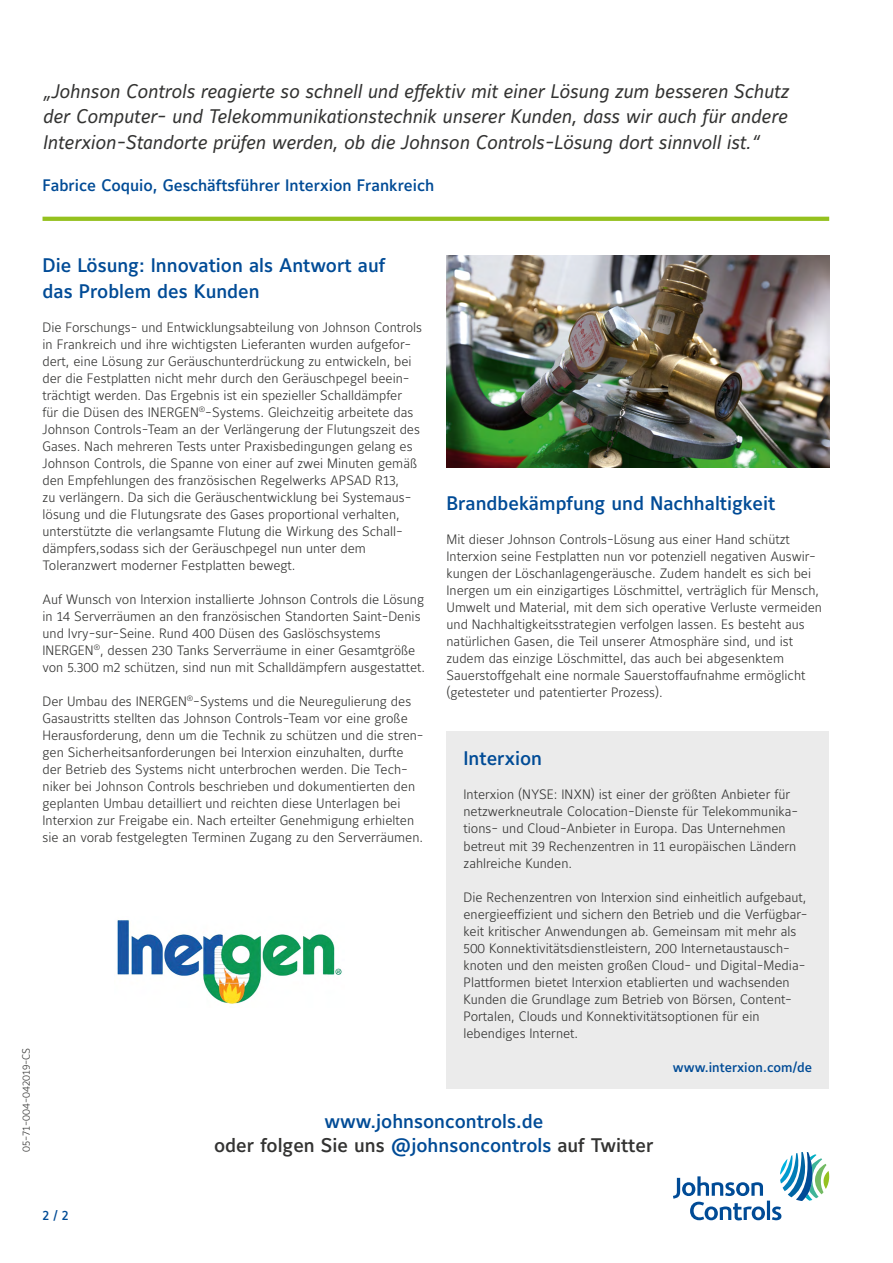
<style>
.page{position:relative;width:893px;height:1263px;background:#fff}
.page>*{position:absolute;margin:0;border:0;box-sizing:border-box;transform-origin:0 0}
.t1{font:italic 19.5px/25.5px "Maurea Jci Lf ML";color:#333332;text-align:justify}
.t2{font:500 19.5px/25.5px "Maurea Jci Lf ML";color:#004b96}
.t3{font:500 19.5px "Maurea Jci Lf ML";color:#333332}
.t4{font:500 16.5px "Maurea Jci Lf ML";color:#004b96}
.t5{font:300 13.5px/17px "Maurea Jci Lf ML";color:#333332}
.t6{font:500 13.5px "Maurea Jci Lf ML";color:#004b96}
.t7{font:500 12.75px "Maurea Jci Tf ML";color:#004b96}
.t8{font:300 10.5px "Maurea Jci Lf ML";color:#333332}
.s1{color:#004b96}
</style>
<div class="page">
<svg style="left:673px;top:1152px;width:156px;height:68px"></svg>
<svg style="left:43px;top:217px;width:786px;height:4px;fill:#95c11f"></svg>
<img style="left:446px;top:255px;width:383px;height:213px">
<div style="left:446px;top:731px;width:383px;height:358px;background:#ebebeb"></div>
<img style="left:117px;top:920px;width:225px;height:84px">
<p class="t1" style="left:43px;top:79px;width:747px">„Johnson Controls reagierte so schnell und effektiv mit einer Lösung zum besseren Schutz der Computer- und Telekommunikationstechnik unserer Kunden, dass wir auch für andere Interxion-Standorte prüfen werden, ob die Johnson Controls-Lösung dort sinnvoll ist.“</p>
<p class="t4" style="left:43px;top:176px;width:393px">Fabrice Coquio, Geschäftsführer Interxion Frankreich</p>
<p class="t8" style="left:20px;top:1152px;width:106px;rotate:-90deg">05-71-004-042019-CS</p>
<h1 class="t2" style="left:43px;top:253px;width:344px">Die Lösung: Innovation als Antwort auf das Problem des Kunden</h1>
<p class="t5" style="left:43px;top:318px;width:381px">Die Forschungs- und Entwicklungsabteilung von Johnson Controls in Frankreich und ihre wichtigsten Lieferanten wurden aufgefor&shy;dert, eine Lösung zur Geräuschunterdrückung zu entwickeln, bei der die Festplatten nicht mehr durch den Geräuschpegel beein&shy;trächtigt werden. Das Ergebnis ist ein spezieller Schalldämpfer<br>für die Düsen des INERGEN<sup>®</sup>-Systems. Gleichzeitig arbeitete das Johnson Controls-Team an der Verlängerung der Flutungszeit des Gases. Nach mehreren Tests unter Praxisbedingungen gelang es Johnson Controls, die Spanne von einer auf zwei Minuten gemäß den Empfehlungen des französischen Regelwerks APSAD R13,<br>zu verlängern. Da sich die Geräuschentwicklung bei Systemaus&shy;lösung und die Flutungsrate des Gases proportional verhalten, unterstützte die verlangsamte Flutung die Wirkung des Schall&shy;dämpfers,sodass sich der Geräuschpegel nun unter dem Toleranzwert moderner Festplatten bewegt.</p>
<p class="t5" style="left:43px;top:590px;width:384px">Auf Wunsch von Interxion installierte Johnson Controls die Lösung in 14 Serverräumen an den französischen Standorten Saint-Denis und Ivry-sur-Seine. Rund 400 Düsen des Gaslöschsystems INERGEN<sup>®</sup>, dessen 230 Tanks Serverräume in einer Gesamtgröße von 5.300 m2 schützen, sind nun mit Schalldämpfern ausgestattet.</p>
<p class="t5" style="left:43px;top:692px;width:383px">Der Umbau des INERGEN<sup>®</sup>-Systems und die Neuregulierung des Gasaustritts stellten das Johnson Controls-Team vor eine große Herausforderung, denn um die Technik zu schützen und die stren&shy;gen Sicherheitsanforderungen bei Interxion einzuhalten, durfte der Betrieb des Systems nicht unterbrochen werden. Die Tech&shy;niker bei Johnson Controls beschrieben und dokumentierten den geplanten Umbau detailliert und reichten diese Unterlagen bei Interxion zur Freigabe ein. Nach erteilter Genehmigung erhielten sie an vorab festgelegten Terminen Zugang zu den Serverräumen.</p>
<h1 class="t2" style="left:446px;top:491px;width:330px">Brandbekämpfung und Nachhaltigkeit</h1>
<p class="t5" style="left:446px;top:531px;width:377px">Mit dieser Johnson Controls-Lösung aus einer Hand schützt Interxion seine Festplatten nun vor potenziell negativen Auswir&shy;kungen der Löschanlagengeräusche. Zudem handelt es sich bei Inergen um ein einzigartiges Löschmittel, verträglich für Mensch, Umwelt und Material, mit dem sich operative Verluste vermeiden und Nachhaltigkeitsstrategien verfolgen lassen. Es besteht aus natürlichen Gasen, die Teil unserer Atmosphäre sind, und ist zudem das einzige Löschmittel, das auch bei abgesenktem Sauerstoffgehalt eine normale Sauerstoffaufnahme ermöglicht (getesteter und patentierter Prozess).</p>
<h1 class="t2" style="left:463px;top:746px;width:80px">Interxion</h1>
<p class="t5" style="left:463px;top:786px;width:336px">Interxion (NYSE: INXN) ist einer der größten Anbieter für netzwerkneutrale Colocation-Dienste für Telekommunika&shy;tions- und Cloud-Anbieter in Europa. Das Unternehmen betreut mit 39 Rechenzentren in 11 europäischen Ländern zahlreiche Kunden.</p>
<p class="t5" style="left:463px;top:888px;width:346px">Die Rechenzentren von Interxion sind einheitlich aufgebaut, energieeffizient und sichern den Betrieb und die Verfügbar&shy;keit kritischer Anwendungen ab. Gemeinsam mit mehr als 500 Konnektivitätsdienstleistern, 200 Internetaustausch&shy;knoten und den meisten großen Cloud- und Digital-Media-Plattformen bietet Interxion etablierten und wachsenden Kunden die Grundlage zum Betrieb von Börsen, Content-Portalen, Clouds und Konnektivitätsoptionen für ein lebendiges Internet.</p>
<p class="t6" style="left:673px;top:1059px;width:141px">www.interxion.com/de</p>
<h1 class="t2" style="left:324px;top:1109px;width:220px">www.johnsoncontrols.de</h1>
<h1 class="t3" style="left:214px;top:1134px;width:441px">oder folgen Sie uns <span class="s1">@johnsoncontrols</span> auf Twitter</h1>
<p class="t7" style="left:43px;top:1208px;width:28px">2 / 2</p>
</div>
